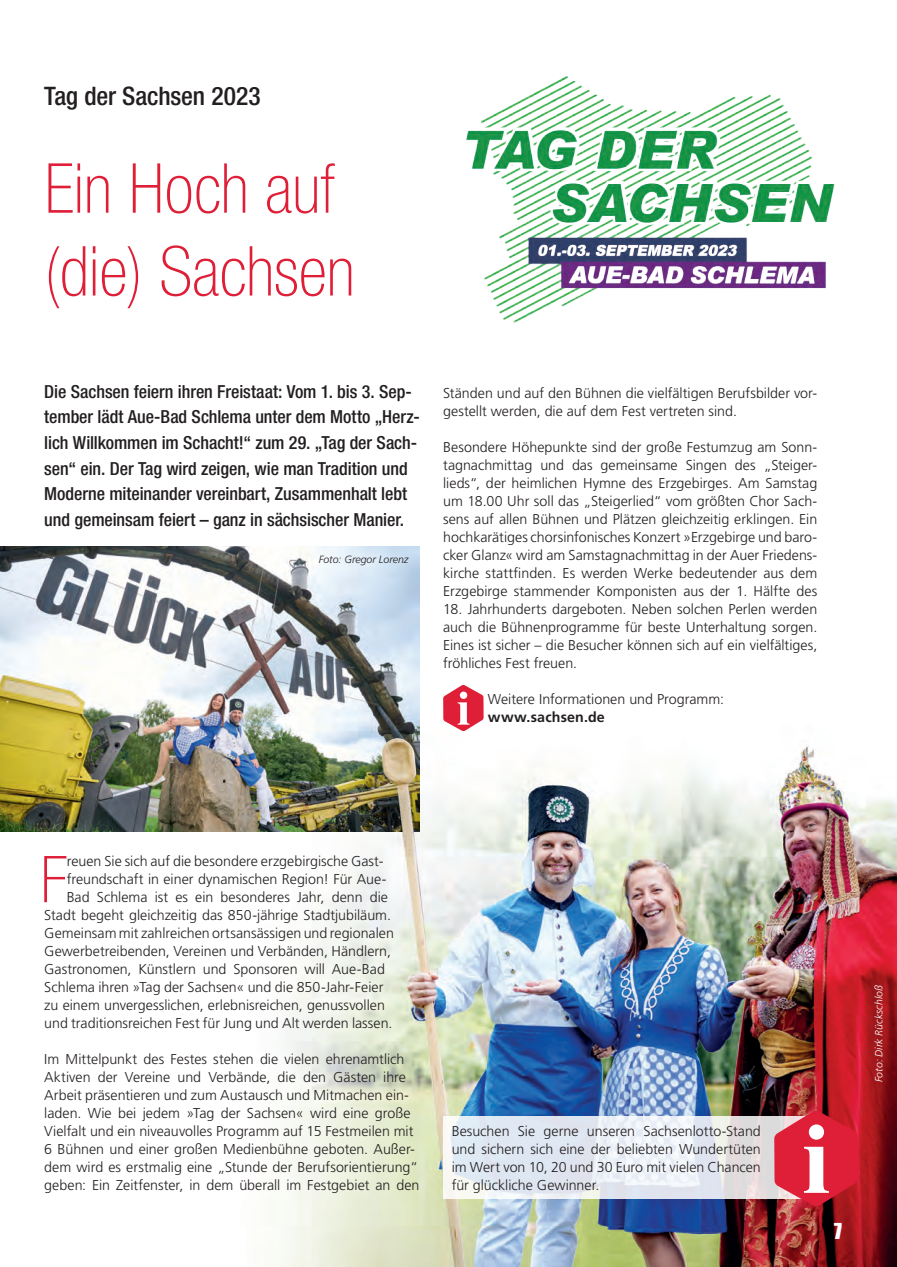
<style>
.page{position:relative;width:897px;height:1267px;background:#fff}
.page>*{position:absolute;margin:0;border:0;box-sizing:border-box;transform-origin:0 0}
.Headline_46pt__Stand{font:100 condensed 69px/82.8px "Helvetica Neue LT Std";color:#df1e37}
.Fließtext__Initial{font:100 condensed 64.65px "Helvetica Neue LT Std";color:#df1e37}
.Dachzeile__Standard{font:500 condensed 25.5px "Helvetica Neue LT Std";letter-spacing:-.005em;color:#231f20}
.Seitenzahl_ungerade{font:22.5px "Impact LT Std";color:#fff}
.Anlauf{font:500 condensed 18px/25.5px "Helvetica Neue LT Std";letter-spacing:-.005em;color:#231f20}
.Fließtext{font:300 14.25px/18px "Frutiger LT Std";color:#231f20}
.Fließtext__Initial-2{font:300 14.25px "Frutiger LT Std";color:#231f20}
.Fotonachweis{font:italic 300 10.5px "Frutiger LT Std";color:#fff}
.Fotonachweis-2{font:italic 300 10.5px "Frutiger LT Std";color:#231f20}
.s1{font-weight:700}
</style>
<div class="page">
<img style="left:128px;top:672px;width:768px;height:594px">
<svg style="left:443px;top:684px;width:40px;height:47px"></svg>
<img style="left:0;top:546px;width:419px;height:285px">
<img style="left:466px;top:76px;width:369px;height:247px">
<svg style="left:443px;top:1116px;width:331px;height:82px;fill:#e0e8f2"></svg>
<svg style="left:774px;top:1110px;width:83px;height:96px"></svg>
<p class="Dachzeile__Standard" style="left:44px;top:81px;width:218px">Tag der Sachsen 2023</p>
<p class="Headline_46pt__Stand" style="left:44px;top:146px;width:312px">Ein Hoch auf (die) Sachsen</p>
<p class="Anlauf" style="left:44px;top:378px;width:377px">Die Sachsen feiern ihren Freistaat: Vom 1. bis 3. Sep&shy;tember lädt Aue-Bad Schlema unter dem Motto „Herz&shy;lich Willkommen im Schacht!“ zum 29. „Tag der Sach&shy;sen“ ein. Der Tag wird zeigen, wie man Tradition und Moderne miteinander vereinbart, Zusammenhalt lebt und gemeinsam feiert – ganz in sächsischer Manier.</p>
<p class="Fotonachweis-2" style="left:319px;top:553px;width:91px">Foto: Gregor Lorenz</p>
<p class="Fließtext" style="left:443px;top:384px;width:375px">Ständen und auf den Bühnen die vielfältigen Berufsbilder vor&shy;gestellt werden, die auf dem Fest vertreten sind.</p>
<p class="Fließtext" style="left:443px;top:438px;width:375px;text-align:justify">Besondere Höhepunkte sind der große Festumzug am Sonn&shy;tagnachmittag und das gemeinsame Singen des „Steiger&shy;lieds“, der heimlichen Hymne des Erzgebirges. Am Samstag um 18.00 Uhr soll das „Steigerlied“ vom größten Chor Sach&shy;sens auf allen Bühnen und Plätzen gleichzeitig erklingen. Ein hochkarätiges chorsinfonisches Konzert »Erzgebirge und baro&shy;cker Glanz« wird am Samstagnachmittag in der Auer Friedens&shy;kirche stattfinden. Es werden Werke bedeutender aus dem Erzgebirge stammender Komponisten aus der 1. Hälfte des</p>
<p class="Fließtext" style="left:443px;top:600px;width:375px;text-align:justify">18. Jahrhunderts dargeboten. Neben solchen Perlen werden auch die Bühnenprogramme für beste Unterhaltung sorgen.<br>Eines ist sicher – die Besucher können sich auf ein vielfältiges, fröhliches Fest freuen.</p>
<p class="Fließtext" style="left:488px;top:690px;width:237px">Weitere Informationen und Programm: <span class="s1">www.sachsen.de</span></p>
<p class="Fließtext__Initial" style="left:40px;top:843px;width:28px">F</p>
<p class="Fließtext__Initial-2" style="left:67px;top:853px;width:318px">reuen Sie sich auf die besondere erzgebirgische Gast-</p>
<p class="Fließtext__Initial-2" style="left:67px;top:871px;width:321px">freundschaft in einer dynamischen Region! Für Aue-</p>
<p class="Fließtext__Initial-2" style="left:67px;top:889px;width:323px">Bad Schlema ist es ein besonderes Jahr, denn die</p>
<p class="Fließtext__Initial-2" style="left:44px;top:907px;width:348px">Stadt begeht gleichzeitig das 850-jährige Stadtjubiläum.</p>
<p class="Fließtext__Initial-2" style="left:44px;top:925px;width:351px">Gemeinsam mit zahlreichen ortsansässigen und regionalen</p>
<p class="Fließtext__Initial-2" style="left:44px;top:943px;width:348px">Gewerbetreibenden, Vereinen und Verbänden, Händlern,</p>
<p class="Fließtext__Initial-2" style="left:44px;top:961px;width:342px">Gastronomen, Künstlern und Sponsoren will Aue-Bad</p>
<p class="Fließtext__Initial-2" style="left:44px;top:979px;width:340px">Schlema ihren »Tag der Sachsen« und die 850-Jahr-Feier</p>
<p class="Fließtext__Initial-2" style="left:44px;top:997px;width:342px">zu einem unvergesslichen, erlebnisreichen, genussvollen</p>
<p class="Fließtext__Initial-2" style="left:44px;top:1015px;width:350px">und traditionsreichen Fest für Jung und Alt werden lassen.</p>
<p class="Fließtext" style="left:44px;top:1050px;width:377px">Im Mittelpunkt des Festes stehen die vielen ehrenamtlich Aktiven der Vereine und Verbände, die den Gästen ihre Arbeit präsentieren und zum Austausch und Mitmachen ein&shy;laden. Wie bei jedem »Tag der Sachsen« wird eine große Vielfalt und ein niveauvolles Programm auf 15 Festmeilen mit 6 Bühnen und einer großen Medienbühne geboten. Außer&shy;dem wird es erstmalig eine „Stunde der Berufsorientierung“ geben: Ein Zeitfenster, in dem überall im Festgebiet an den</p>
<p class="Fließtext" style="left:451px;top:1122px;width:311px;text-align:justify">Besuchen Sie gerne unseren Sachsenlotto-Stand und sichern sich eine der beliebten Wundertüten im Wert von 10, 20 und 30 Euro mit vielen Chancen für glückliche Gewinner.</p>
<p class="Fotonachweis" style="left:872px;top:1082px;width:98px;rotate:-90deg">Foto: Dirk Rückschloß</p>
<p class="Seitenzahl_ungerade" style="left:833px;top:1218px;width:10px">7</p>
</div>
